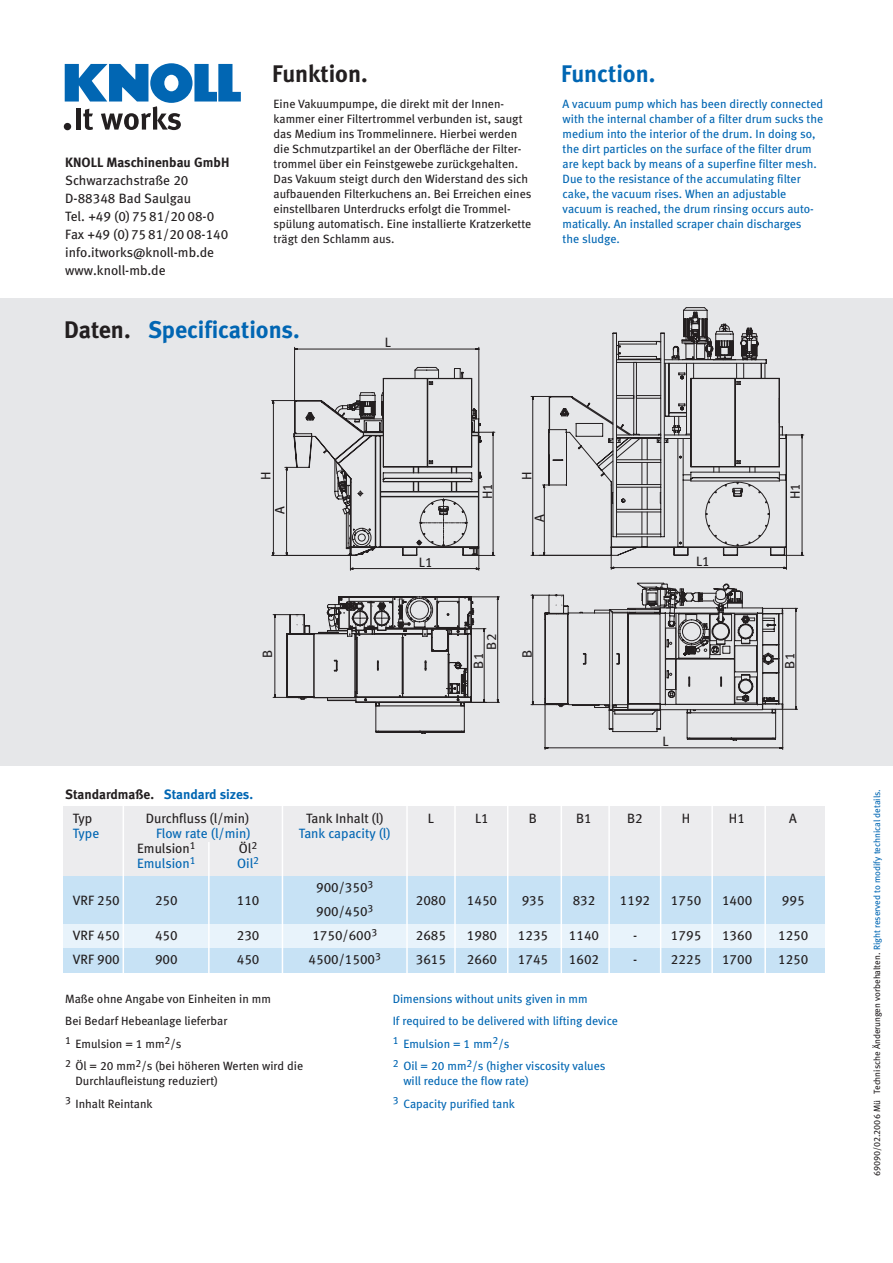
<style>
.page{position:relative;width:893px;height:1263px;background:#fff}
.page>*{position:absolute;margin:0;border:0;box-sizing:border-box;transform-origin:0 0}
.t1{font:24px "Meta Bold LF";color:#0166b3}
.t2{font:24px "Meta Bold LF";color:#231f20}
.t3{font:13.5px/18px "Meta Book LF";color:#231f20}
.t4{font:13.5px "Meta Book LF";color:#0166b3}
.t5{font:13.5px "Meta Bold LF";color:#0166b3}
.t6{font:13.5px "Meta Bold LF";color:#231f20}
.t7{font:12px/15px "Meta Book LF";color:#231f20}
.t8{font:12px/15px "Meta Book LF";color:#0166b3}
.t9{font:9px "Meta Book LF";color:#231f20}
.s1{color:#231f20}
.s2{color:#0166b3}
</style>
<div class="page">
<div style="left:0;top:298px;width:893px;height:467px;background:#e6e7e9"></div>
<div style="left:64px;top:123px;width:7px;height:7px;background:#231f20;border-radius:50%"></div>
<svg style="left:65px;top:63px;width:176px;height:67px"></svg>
<svg style="left:271px;top:347px;width:209px;height:209px"></svg>
<svg style="left:272px;top:378px;width:224px;height:320px"></svg>
<svg style="left:293px;top:367px;width:187px;height:117px"></svg>
<svg style="left:294px;top:373px;width:188px;height:361px"></svg>
<svg style="left:286px;top:484px;width:214px;height:226px"></svg>
<svg style="left:530px;top:396px;width:274px;height:354px"></svg>
<svg style="left:544px;top:582px;width:239px;height:159px"></svg>
<svg style="left:584px;top:560px;width:159px;height:151px"></svg>
<svg style="left:548px;top:395px;width:239px;height:165px"></svg>
<svg style="left:608px;top:313px;width:172px;height:191px"></svg>
<div style="left:64px;top:806px;width:761px;height:70px;background:#ececee"></div>
<div style="left:64px;top:877px;width:761px;height:24px;background:#c7e2f5"></div>
<div style="left:64px;top:901px;width:761px;height:24px;background:#c7e2f5"></div>
<div style="left:64px;top:925px;width:761px;height:24px;background:#e8f3fb"></div>
<div style="left:64px;top:949px;width:761px;height:24px;background:#c7e2f5"></div>
<hr style="left:123px;top:805px;width:1px;height:169px;background:#fff">
<hr style="left:282px;top:805px;width:1px;height:169px;background:#fff">
<hr style="left:406px;top:805px;width:2px;height:169px;background:#fff">
<hr style="left:454px;top:805px;width:2px;height:169px;background:#fff">
<hr style="left:507px;top:805px;width:1px;height:169px;background:#fff">
<hr style="left:561px;top:805px;width:1px;height:169px;background:#fff">
<hr style="left:608px;top:805px;width:2px;height:169px;background:#fff">
<hr style="left:660px;top:805px;width:1px;height:169px;background:#fff">
<hr style="left:711px;top:805px;width:2px;height:169px;background:#fff">
<hr style="left:764px;top:805px;width:2px;height:169px;background:#fff">
<hr style="left:208px;top:842px;width:2px;height:132px;background:#fff">
<p class="t6" style="left:65px;top:154px;width:166px">KNOLL Maschinenbau GmbH</p>
<p class="t3" style="left:65px;top:171px;width:165px">Schwarzachstraße 20<br>D-88348 Bad Saulgau<br>Tel. +49 (0) 75 81/20 08-0<br>Fax +49 (0) 75 81/20 08-140 info.itworks@knoll-mb.de www.knoll-mb.de</p>
<h1 class="t2" style="left:272px;top:60px;width:97px">Funktion.</h1>
<h1 class="t1" style="left:561px;top:60px;width:96px">Function.</h1>
<p class="t7" style="left:274px;top:96px;width:259px">Eine Vakuumpumpe, die direkt mit der Innen&shy;kammer einer Filtertrommel verbunden ist, saugt das Medium ins Trommelinnere. Hierbei werden die Schmutzpartikel an der Oberfläche der Filter&shy;trommel über ein Feinstgewebe zurückgehalten.<br>Das Vakuum steigt durch den Widerstand des sich aufbauenden Filterkuchens an. Bei Erreichen eines einstellbaren Unterdrucks erfolgt die Trommel&shy;spülung automatisch. Eine installierte Kratzerkette trägt den Schlamm aus.</p>
<p class="t8" style="left:563px;top:96px;width:262px">A vacuum pump which has been directly connected with the internal chamber of a filter drum sucks the medium into the interior of the drum. In doing so, the dirt particles on the surface of the filter drum are kept back by means of a superfine filter mesh.<br>Due to the resistance of the accumulating filter cake, the vacuum rises. When an adjustable vacuum is reached, the drum rinsing occurs auto&shy;matically. An installed scraper chain discharges<br>the sludge.</p>
<h1 class="t1" style="left:64px;top:315px;width:237px"><span class="s1">Daten.</span> Specifications.</h1>
<p class="t3" style="left:385px;top:333px;width:8px">L</p>
<p class="t3" style="left:257px;top:480px;width:10px;rotate:-90deg">H</p>
<p class="t3" style="left:518px;top:480px;width:10px;rotate:-90deg">H</p>
<p class="t3" style="left:478px;top:499px;width:18px;rotate:-90deg">H1</p>
<p class="t3" style="left:786px;top:499px;width:18px;rotate:-90deg">H1</p>
<p class="t3" style="left:271px;top:513px;width:9px;rotate:-90deg">A</p>
<p class="t3" style="left:530px;top:522px;width:9px;rotate:-90deg">A</p>
<p class="t3" style="left:419px;top:553px;width:15px">L1</p>
<p class="t3" style="left:696px;top:552px;width:15px">L1</p>
<p class="t3" style="left:482px;top:649px;width:17px;rotate:-90deg">B2</p>
<p class="t3" style="left:258px;top:658px;width:10px;rotate:-90deg">B</p>
<p class="t3" style="left:518px;top:658px;width:10px;rotate:-90deg">B</p>
<p class="t3" style="left:469px;top:668px;width:17px;rotate:-90deg">B1</p>
<p class="t3" style="left:780px;top:668px;width:17px;rotate:-90deg">B1</p>
<p class="t3" style="left:663px;top:733px;width:8px">L</p>
<p class="t5" style="left:65px;top:786px;width:189px"><span class="s1">Standardmaße.</span> Standard sizes.</p>
<p class="t3" style="left:73px;top:809px;width:21px">Typ</p>
<p class="t3" style="left:146px;top:809px;width:105px">Durchfluss (l/min)</p>
<p class="t3" style="left:306px;top:809px;width:79px">Tank Inhalt (l)</p>
<p class="t3" style="left:428px;top:809px;width:8px">L</p>
<p class="t3" style="left:475px;top:809px;width:15px">L1</p>
<p class="t3" style="left:529px;top:809px;width:10px">B</p>
<p class="t3" style="left:576px;top:809px;width:17px">B1</p>
<p class="t3" style="left:627px;top:809px;width:17px">B2</p>
<p class="t3" style="left:682px;top:809px;width:10px">H</p>
<p class="t3" style="left:729px;top:809px;width:17px">H1</p>
<p class="t3" style="left:789px;top:809px;width:9px">A</p>
<p class="t4" style="left:73px;top:825px;width:28px">Type</p>
<p class="t4" style="left:156px;top:825px;width:96px">Flow rate (l/min)</p>
<p class="t4" style="left:299px;top:825px;width:93px">Tank capacity (l)</p>
<p class="t3" style="left:137px;top:839px;width:60px">Emulsion<sup>1</sup></p>
<p class="t3" style="left:239px;top:839px;width:20px">Öl<sup>2</sup></p>
<p class="t4" style="left:137px;top:855px;width:60px">Emulsion<sup>1</sup></p>
<p class="t4" style="left:237px;top:855px;width:24px">Oil<sup>2</sup></p>
<p class="t3" style="left:73px;top:891px;width:48px">VRF 250</p>
<p class="t3" style="left:155px;top:891px;width:24px">250</p>
<p class="t3" style="left:237px;top:891px;width:24px">110</p>
<p class="t3" style="left:316px;top:878px;width:59px">900/350<sup>3</sup></p>
<p class="t3" style="left:416px;top:891px;width:32px">2080</p>
<p class="t3" style="left:467px;top:891px;width:32px">1450</p>
<p class="t3" style="left:522px;top:891px;width:24px">935</p>
<p class="t3" style="left:573px;top:891px;width:24px">832</p>
<p class="t3" style="left:620px;top:891px;width:32px">1192</p>
<p class="t3" style="left:671px;top:891px;width:32px">1750</p>
<p class="t3" style="left:722px;top:891px;width:32px">1400</p>
<p class="t3" style="left:782px;top:891px;width:24px">995</p>
<p class="t3" style="left:316px;top:902px;width:59px">900/450<sup>3</sup></p>
<p class="t3" style="left:73px;top:926px;width:48px">VRF 450</p>
<p class="t3" style="left:155px;top:926px;width:24px">450</p>
<p class="t3" style="left:237px;top:926px;width:24px">230</p>
<p class="t3" style="left:312px;top:926px;width:66px">1750/600<sup>3</sup></p>
<p class="t3" style="left:416px;top:926px;width:32px">2685</p>
<p class="t3" style="left:467px;top:926px;width:32px">1980</p>
<p class="t3" style="left:518px;top:926px;width:32px">1235</p>
<p class="t3" style="left:569px;top:926px;width:32px">1140</p>
<p class="t3" style="left:633px;top:926px;width:6px">-</p>
<p class="t3" style="left:671px;top:926px;width:32px">1795</p>
<p class="t3" style="left:722px;top:926px;width:32px">1360</p>
<p class="t3" style="left:778px;top:926px;width:32px">1250</p>
<p class="t3" style="left:73px;top:950px;width:48px">VRF 900</p>
<p class="t3" style="left:155px;top:950px;width:24px">900</p>
<p class="t3" style="left:237px;top:950px;width:24px">450</p>
<p class="t3" style="left:309px;top:950px;width:74px">4500/1500<sup>3</sup></p>
<p class="t3" style="left:416px;top:950px;width:32px">3615</p>
<p class="t3" style="left:467px;top:950px;width:32px">2660</p>
<p class="t3" style="left:518px;top:950px;width:32px">1745</p>
<p class="t3" style="left:569px;top:950px;width:32px">1602</p>
<p class="t3" style="left:633px;top:950px;width:6px">-</p>
<p class="t3" style="left:671px;top:950px;width:32px">2225</p>
<p class="t3" style="left:722px;top:950px;width:32px">1700</p>
<p class="t3" style="left:778px;top:950px;width:32px">1250</p>
<p class="t7" style="left:65px;top:991px;width:207px">Maße ohne Angabe von Einheiten in mm</p>
<p class="t8" style="left:393px;top:991px;width:197px">Dimensions without units given in mm</p>
<p class="t7" style="left:65px;top:1013px;width:164px">Bei Bedarf Hebeanlage lieferbar</p>
<p class="t8" style="left:393px;top:1013px;width:227px">If required to be delivered with lifting device</p>
<p class="t7" style="left:65px;top:1036px;width:118px"><sup>1</sup> Emulsion = 1 mm<sup>2</sup>/s</p>
<p class="t8" style="left:393px;top:1036px;width:118px"><sup>1</sup> Emulsion = 1 mm<sup>2</sup>/s</p>
<p class="t7" style="left:65px;top:1058px;width:239px"><sup>2</sup> Öl = 20 mm<sup>2</sup>/s (bei höheren Werten wird die</p>
<p class="t8" style="left:393px;top:1058px;width:214px"><sup>2</sup> Oil = 20 mm<sup>2</sup>/s (higher viscosity values</p>
<p class="t7" style="left:76px;top:1073px;width:144px">Durchlaufleistung reduziert)</p>
<p class="t8" style="left:403px;top:1073px;width:127px">will reduce the flow rate)</p>
<p class="t7" style="left:65px;top:1096px;width:89px"><sup>3</sup> Inhalt Reintank</p>
<p class="t8" style="left:393px;top:1096px;width:124px"><sup>3</sup> Capacity purified tank</p>
<p class="t9" style="left:872px;top:1176px;width:389px;rotate:-90deg">69090/02.2006 Mü Technische Änderungen vorbehalten. <span class="s2">Right reserved to modify technical details.</span></p>
</div>
